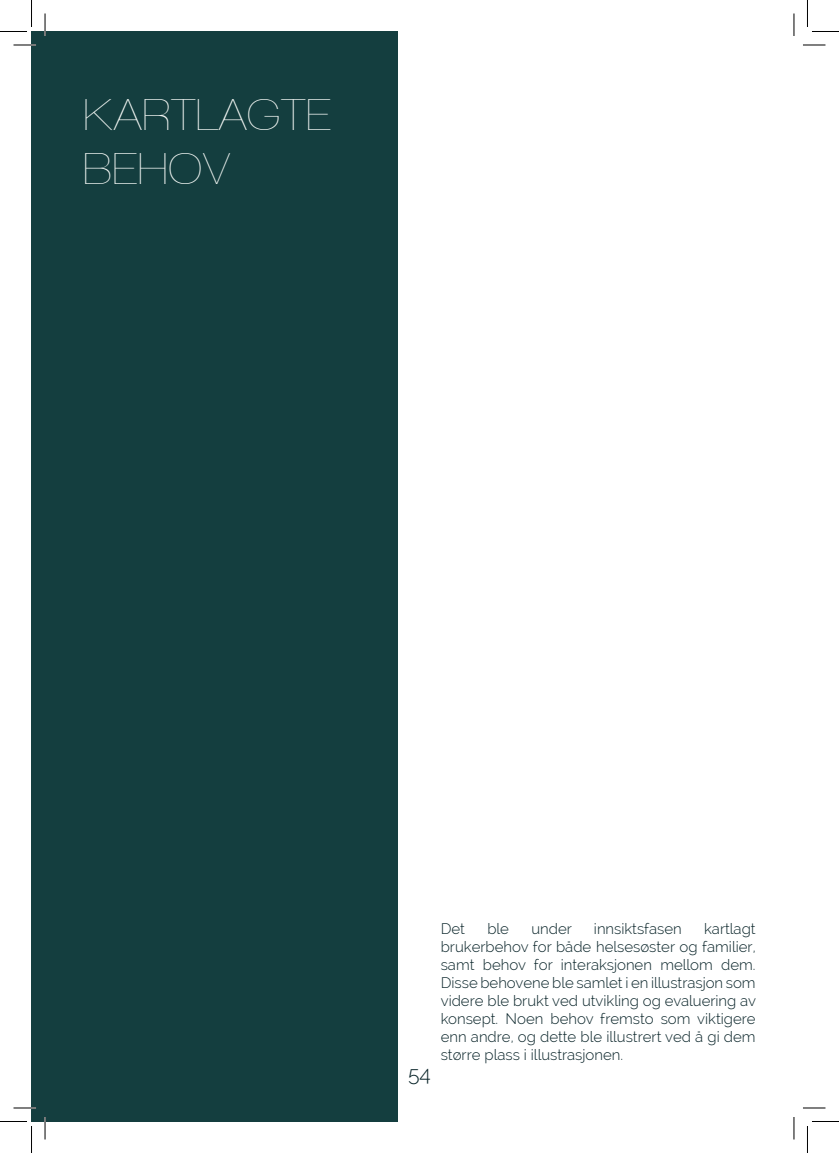
<style>
.page{position:relative;width:839px;height:1153px;background:#fff}
.page>*{position:absolute;margin:0;border:0;box-sizing:border-box;transform-origin:0 0}
.t1{font:45px/54px "Walkway";color:#f3f7f4}
.t2{font:300 21px "Raleway";color:#082328}
.t3{font:300 15px/18px "Raleway";color:#082328;text-align:justify}
</style>
<div class="page">
<div style="left:32px;top:31px;width:366px;height:1090px;background:#143e3f"></div>
<hr style="left:14px;top:44px;width:22px;height:2px;background:#fff">
<hr style="left:14px;top:1107px;width:22px;height:2px;background:#fff">
<hr style="left:44px;top:13px;width:2px;height:23px;background:#fff">
<hr style="left:44px;top:1117px;width:2px;height:22px;background:#fff">
<svg style="left:14px;top:45px;width:22px;height:1px"></svg>
<svg style="left:803px;top:45px;width:22px;height:1px"></svg>
<svg style="left:14px;top:1108px;width:22px;height:1px"></svg>
<svg style="left:803px;top:1108px;width:22px;height:1px"></svg>
<svg style="left:45px;top:13px;width:1px;height:23px"></svg>
<svg style="left:45px;top:1117px;width:1px;height:22px"></svg>
<svg style="left:793px;top:13px;width:1px;height:23px"></svg>
<svg style="left:793px;top:1117px;width:1px;height:22px"></svg>
<svg style="left:0;top:0;width:32px;height:32px"></svg>
<svg style="left:0;top:1121px;width:32px;height:32px"></svg>
<svg style="left:807px;top:0;width:31px;height:32px"></svg>
<svg style="left:807px;top:1121px;width:31px;height:32px"></svg>
<h1 class="t1" style="left:83px;top:88px;width:249px">KARTLAGTE<br>BEHOV</h1>
<h2 class="t2" style="left:408px;top:1062px;width:24px">54</h2>
<p class="t3" style="left:440px;top:920px;width:26px">Det</p>
<p class="t3" style="left:487px;top:920px;width:23px">ble</p>
<p class="t3" style="left:531px;top:920px;width:42px">under</p>
<p class="t3" style="left:594px;top:920px;width:89px">innsiktsfasen</p>
<p class="t3" style="left:440px;top:920px;width:317px;text-indent:263px">kartlagt brukerbehov for både helsesøster og familier, samt behov for interaksjonen mellom dem.<br>Disse behovene ble samlet i en illustrasjon som videre ble brukt ved utvikling og evaluering av konsept. Noen behov fremsto som viktigere enn andre, og dette ble illustrert ved å gi dem større plass i illustrasjonen.</p>
</div>
